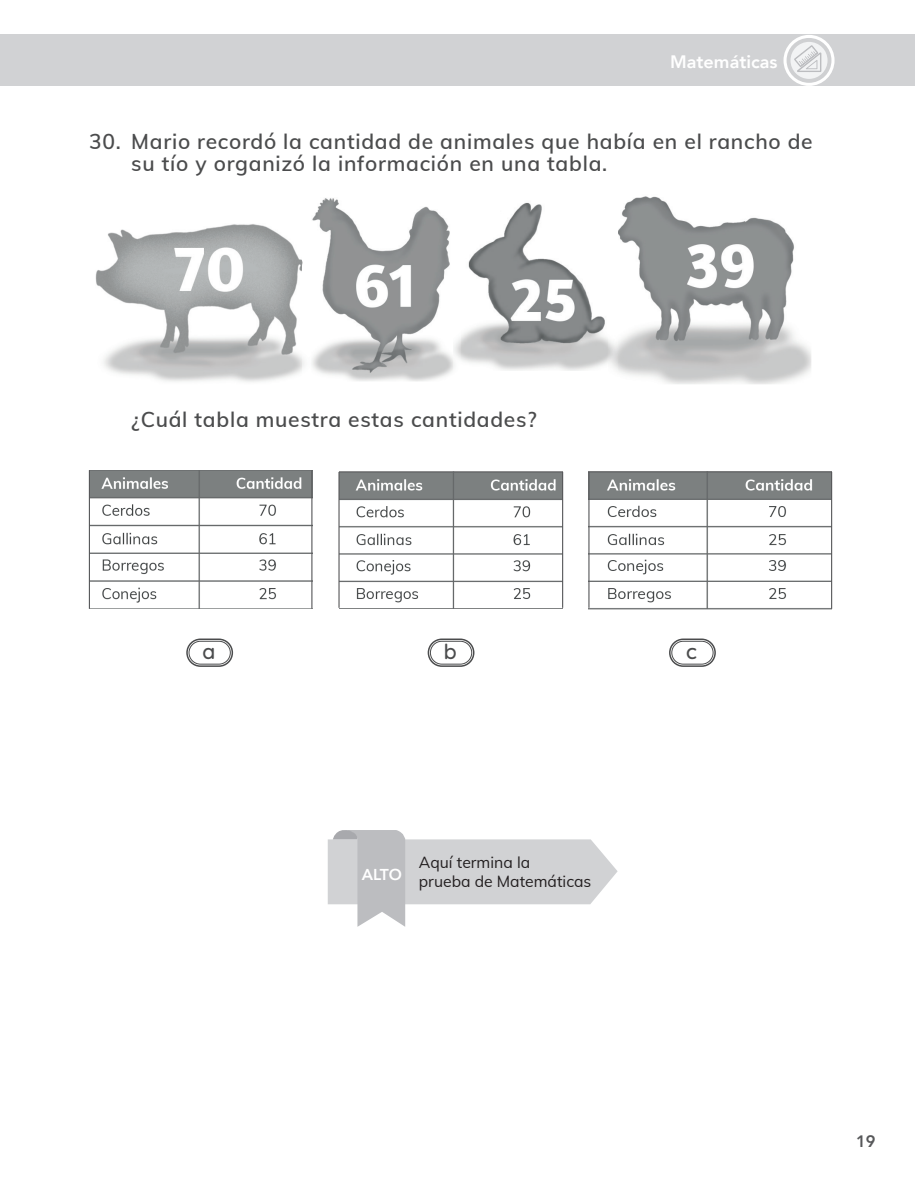
<style>
.page{position:relative;width:915px;height:1191px;background:#fff}
.page>*{position:absolute;margin:0;border:0;box-sizing:border-box;transform-origin:0 0}
.t1{font:600 21px/22.5px "Muli";letter-spacing:.035em;color:#4b4c4d}
.t2{font:500 21px "Quicksand";color:#4b4c4d}
.t3{font:800 18px "Avenir";color:#fff}
.t4{font:800 16.5px "Avenir";color:#57585a}
.t5{font:15.75px/18.9px "Muli";color:#231f20}
.t6{font:800 15.75px "Avenir";color:#fff}
</style>
<div class="page">
<div style="left:0;top:34px;width:914px;height:52px;background:#d1d2d4"></div>
<svg style="left:783px;top:35px;width:51px;height:51px"></svg>
<div style="left:786px;top:38px;width:45px;height:45px;background:#cfd0d2;border-radius:50%"></div>
<div style="left:790px;top:42px;width:37px;height:37px;background:#f2f3f4;border-radius:50%"></div>
<svg style="left:792px;top:44px;width:29px;height:29px"></svg>
<img style="left:617px;top:196px;width:194px;height:188px">
<img style="left:95px;top:224px;width:207px;height:158px">
<img style="left:460px;top:202px;width:157px;height:168px">
<img style="left:312px;top:198px;width:148px;height:183px">
<img style="left:302px;top:261px;width:2px;height:107px">
<div style="left:186px;top:638px;width:47px;height:29px;border:2px solid #4b4c4d;border-radius:13px"></div>
<div style="left:189px;top:641px;width:41px;height:23px;border:1px solid #4b4c4d;border-radius:11px"></div>
<div style="left:427px;top:638px;width:47px;height:29px;border:2px solid #4b4c4d;border-radius:13px"></div>
<div style="left:430px;top:641px;width:42px;height:23px;border:1px solid #4b4c4d;border-radius:11px"></div>
<div style="left:668px;top:638px;width:47px;height:29px;border:2px solid #4b4c4d;border-radius:13px"></div>
<div style="left:671px;top:641px;width:42px;height:23px;border:1px solid #4b4c4d;border-radius:11px"></div>
<img style="left:90px;top:470px;width:221px;height:139px">
<img style="left:339px;top:472px;width:223px;height:137px">
<img style="left:588px;top:472px;width:242px;height:137px">
<hr style="left:89px;top:470px;width:1px;height:139px;background:#57585a">
<hr style="left:311px;top:470px;width:1px;height:139px;background:#57585a">
<hr style="left:338px;top:472px;width:1px;height:136px;background:#57585a">
<hr style="left:588px;top:472px;width:1px;height:136px;background:#57585a">
<hr style="left:830px;top:472px;width:1px;height:137px;background:#57585a">
<hr style="left:562px;top:472px;width:1px;height:136px;background:#57585a">
<svg style="left:327px;top:830px;width:290px;height:96px"></svg>
<p class="t3" style="left:670px;top:48px;width:109px">Matemáticas</p>
<p class="t1" style="left:131px;top:129px;width:682px;text-indent:-42px">30. Mario recordó la cantidad de animales que había en el rancho de su tío y organizó la información en una tabla.</p>
<p class="t1" style="left:131px;top:407px;width:406px">¿Cuál tabla muestra estas cantidades?</p>
<p class="t2" style="left:202px;top:634px;width:14px">a</p>
<p class="t2" style="left:443px;top:634px;width:14px">b</p>
<p class="t2" style="left:686px;top:634px;width:12px">c</p>
<p class="t6" style="left:361px;top:862px;width:42px">ALTO</p>
<p class="t5" style="left:418px;top:852px;width:174px">Aquí termina la<br>prueba de Matemáticas</p>
<p class="t4" style="left:855px;top:1128px;width:21px">19</p>
</div>
